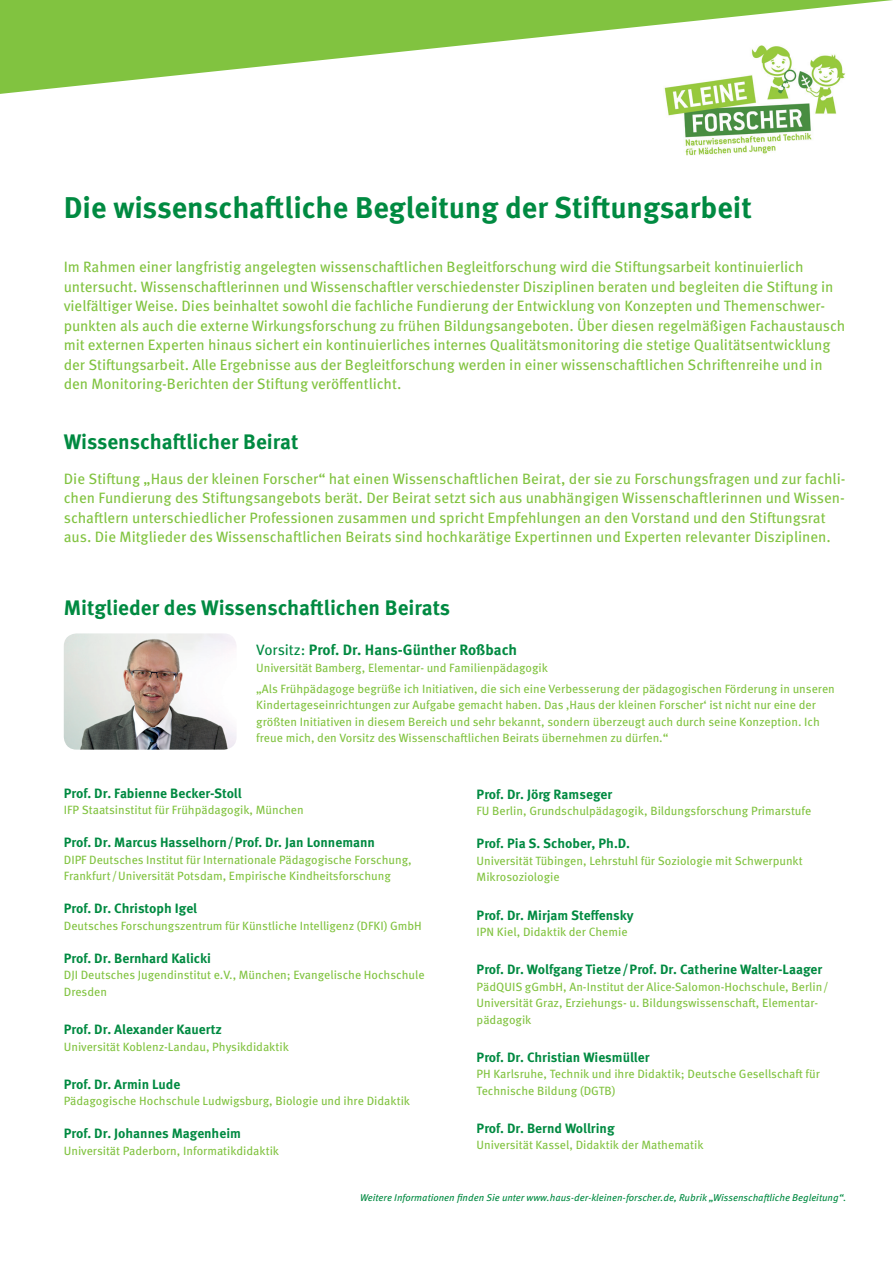
<style>
.page{position:relative;width:893px;height:1263px;background:#fff}
.page>*{position:absolute;margin:0;border:0;box-sizing:border-box;transform-origin:0 0}
.t1{font:700 30px "Meta Pro";color:#008a41}
.t2{font:700 21px "Meta Pro";color:#008a41}
.t3{font:15px/19.5px "Meta Pro";letter-spacing:-.005em;color:#81c340}
.t4{font:700 15px "Meta Pro";color:#008a41}
.t5{font:700 13.5px "Meta Pro";color:#008a41}
.t6{font:12px/16.5px "Meta Pro";color:#81c340}
.t7{font:italic 9.9px "Meta Pro";color:#008a41}
.s1{font-weight:400}
</style>
<div class="page">
<img style="left:666px;top:97px;width:171px;height:59px">
<svg style="left:0;top:0;width:893px;height:97px"></svg>
<img style="left:64px;top:633px;width:172px;height:117px">
<h1 class="t1" style="left:64px;top:184px;width:690px">Die wissenschaftliche Begleitung der Stiftungsarbeit</h1>
<p class="t3" style="left:64px;top:256px;width:783px">Im Rahmen einer langfristig angelegten wissenschaftlichen Begleitforschung wird die Stiftungsarbeit kontinuierlich untersucht. Wissenschaftlerinnen und Wissenschaftler verschiedenster Disziplinen beraten und begleiten die Stiftung in vielfältiger Weise. Dies beinhaltet sowohl die fachliche Fundierung der Entwicklung von Konzepten und Themenschwer&shy;punkten als auch die externe Wirkungsforschung zu frühen Bildungsangeboten. Über diesen regelmäßigen Fachaustausch mit externen Experten hinaus sichert ein kontinuierliches internes Qualitätsmonitoring die stetige Qualitätsentwicklung der Stiftungsarbeit. Alle Ergebnisse aus der Begleitforschung werden in einer wissenschaftlichen Schriftenreihe und in den Monitoring-Berichten der Stiftung veröffentlicht.</p>
<h2 class="t2" style="left:64px;top:425px;width:236px">Wissenschaftlicher Beirat</h2>
<p class="t3" style="left:64px;top:468px;width:783px">Die Stiftung „Haus der kleinen Forscher“ hat einen Wissenschaftlichen Beirat, der sie zu Forschungsfragen und zur fachli&shy;chen Fundierung des Stiftungsangebots berät. Der Beirat setzt sich aus unabhängigen Wissenschaftlerinnen und Wissen&shy;schaftlern unterschiedlicher Professionen zusammen und spricht Empfehlungen an den Vorstand und den Stiftungsrat aus. Die Mitglieder des Wissenschaftlichen Beirats sind hochkarätige Expertinnen und Experten relevanter Disziplinen.</p>
<h2 class="t2" style="left:64px;top:591px;width:388px">Mitglieder des Wissenschaftlichen Beirats</h2>
<p class="t4" style="left:256px;top:638px;width:262px"><span class="s1">Vorsitz:</span> Prof. Dr. Hans-Günther Roßbach</p>
<p class="t6" style="left:256px;top:656px;width:580px;line-height:21px">Universität Bamberg, Elementar- und Familienpädagogik<br>„Als Frühpädagoge begrüße ich Initiativen, die sich eine Verbesserung der pädagogischen Förderung in unseren</p>
<p class="t6" style="left:256px;top:696px;width:565px">Kindertageseinrichtungen zur Aufgabe gemacht haben. Das ‚Haus der kleinen Forscher‘ ist nicht nur eine der größten Initiativen in diesem Bereich und sehr bekannt, sondern überzeugt auch durch seine Konzeption. Ich freue mich, den Vorsitz des Wissenschaftlichen Beirats übernehmen zu dürfen.“</p>
<p class="t5" style="left:64px;top:783px;width:179px">Prof. Dr. Fabienne Becker-Stoll</p>
<p class="t6" style="left:64px;top:801px;width:242px">IFP Staatsinstitut für Frühpädagogik, München</p>
<p class="t5" style="left:64px;top:832px;width:313px">Prof. Dr. Marcus Hasselhorn/Prof. Dr. Jan Lonnemann</p>
<p class="t6" style="left:64px;top:851px;width:349px">DIPF Deutsches Institut für Internationale Pädagogische Forschung,<br>Frankfurt/Universität Potsdam, Empirische Kindheitsforschung</p>
<p class="t5" style="left:64px;top:898px;width:135px">Prof. Dr. Christoph Igel</p>
<p class="t6" style="left:64px;top:917px;width:360px">Deutsches Forschungszentrum für Künstliche Intelligenz (DFKI) GmbH</p>
<p class="t5" style="left:64px;top:948px;width:149px">Prof. Dr. Bernhard Kalicki</p>
<p class="t6" style="left:64px;top:966px;width:362px">DJI Deutsches Jugendinstitut e.V., München; Evangelische Hochschule<br>Dresden</p>
<p class="t5" style="left:64px;top:1019px;width:160px">Prof. Dr. Alexander Kauertz</p>
<p class="t6" style="left:64px;top:1037px;width:227px">Universität Koblenz-Landau, Physikdidaktik</p>
<p class="t5" style="left:64px;top:1073px;width:118px">Prof. Dr. Armin Lude</p>
<p class="t6" style="left:64px;top:1092px;width:348px">Pädagogische Hochschule Ludwigsburg, Biologie und ihre Didaktik</p>
<p class="t5" style="left:64px;top:1123px;width:179px">Prof. Dr. Johannes Magenheim</p>
<p class="t6" style="left:64px;top:1141px;width:217px">Universität Paderborn, Informatikdidaktik</p>
<p class="t7" style="left:360px;top:1190px;width:488px">Weitere Informationen finden Sie unter www.haus-der-kleinen-forscher.de, Rubrik „Wissenschaftliche Begleitung“.</p>
<p class="t5" style="left:477px;top:784px;width:137px">Prof. Dr. Jörg Ramseger</p>
<p class="t6" style="left:477px;top:802px;width:336px">FU Berlin, Grundschulpädagogik, Bildungsforschung Primarstufe</p>
<p class="t5" style="left:477px;top:833px;width:155px">Prof. Pia S. Schober, Ph.D.</p>
<p class="t6" style="left:477px;top:852px;width:328px">Universität Tübingen, Lehrstuhl für Soziologie mit Schwerpunkt<br>Mikrosoziologie</p>
<p class="t5" style="left:477px;top:904px;width:159px">Prof. Dr. Mirjam Steffensky</p>
<p class="t6" style="left:477px;top:923px;width:153px">IPN Kiel, Didaktik der Chemie</p>
<p class="t5" style="left:477px;top:959px;width:347px">Prof. Dr. Wolfgang Tietze/Prof. Dr. Catherine Walter-Laager</p>
<p class="t6" style="left:477px;top:977px;width:354px">PädQUIS gGmbH, An-Institut der Alice-Salomon-Hochschule, Berlin/<br>Universität Graz, Erziehungs- u. Bildungswissenschaft, Elementar&shy;pädagogik</p>
<p class="t5" style="left:477px;top:1046px;width:174px">Prof. Dr. Christian Wiesmüller</p>
<p class="t6" style="left:477px;top:1065px;width:345px">PH Karlsruhe, Technik und ihre Didaktik; Deutsche Gesellschaft für<br>Technische Bildung (DGTB)</p>
<p class="t5" style="left:477px;top:1117px;width:140px">Prof. Dr. Bernd Wollring</p>
<p class="t6" style="left:477px;top:1136px;width:228px">Universität Kassel, Didaktik der Mathematik</p>
<p class="t7" style="left:699px;top:1191px;width:149px">www.haus-der-k ein n-forscher.de</p>
</div>
